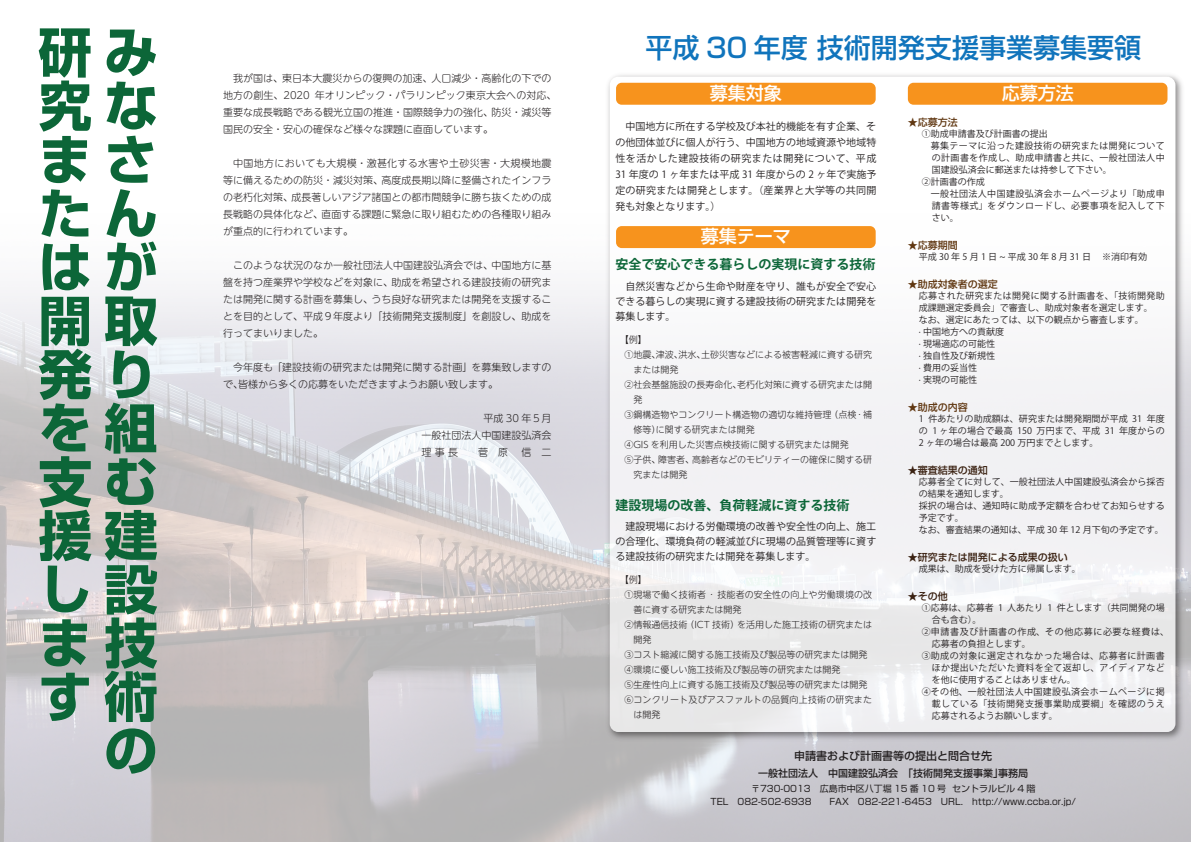
<style>
.page{position:relative;width:1191px;height:842px;background:#fff}
.page>*{position:absolute;margin:0;border:0;box-sizing:border-box;transform-origin:0 0}
.t1{font:700 53.7px/53.7px "Shin Go Pro";color:#0c6638;text-align:right}
.t2{font:500 27px "Shin Go Pro";color:#1074bc}
.t3{font:500 18px "Shin Go Pro";color:#fff}
.t4{font:700 13px "Koz Go Pr 6 N";color:#0c6638}
.t5{font:500 11px "Shin Go Pro";color:#231f20}
.t6{font:300 10px/17px "UD Shin M Go Pro";color:#231f20;text-align:justify}
.t7{font:10px/16px "Koz Go Pr 6 N";letter-spacing:.005em;color:#231f20;text-align:justify}
.t8{font:500 10px "Shin Go Pro";color:#3a2111}
.t9{font:500 10px "Shin Go Pro";color:#231f20}
.t10{font:500 10px "Shin Go Pro";color:#603711}
.t11{font:9px/12px "Koz Go Pr 6 N";letter-spacing:.015em;color:#231f20}
.t12{font:300 9px "UD Shin M Go Pro";color:#231f20}
.t13{font:9px "Koz Go Pr 6 N";letter-spacing:.045em;color:#231f20}
.t14{font:9px/13px "Shin Go Pro";color:#231f20;text-align:center}
.t15{font:9px "Koz Go Pr 6 N";letter-spacing:.04em;color:#231f20}
.t16{font:300 9px "UD Shin M Go Pro";letter-spacing:.02em;color:#231f20}
.t17{font:9px "Koz Go Pr 6 N";letter-spacing:.25em;color:#231f20}
.t18{font:9px "Koz Go Pr 6 N";letter-spacing:.07em;color:#231f20}
</style>
<div class="page">
<img style="left:0;top:284px;width:1191px;height:558px">
<img style="left:604px;top:74px;width:582px;height:669px">
<div style="left:610px;top:77px;width:565px;height:655px;background:linear-gradient(to bottom,#fff,#eaeaec);border-radius:9px"></div>
<div style="left:616px;top:83px;width:259px;height:22px;background:#f7931d;border-radius:6px"></div>
<div style="left:908px;top:83px;width:259px;height:22px;background:#f7931d;border-radius:6px"></div>
<div style="left:616px;top:226px;width:259px;height:22px;background:#f7931d;border-radius:6px"></div>
<h1 class="t1" style="left:38px;top:20px;width:120px">研み究なまさたんはが開取発りを組支む援建し設ま技す術の</h1>
<p class="t6" style="left:223px;top:69px;width:335px;text-align:left">　我が国は、東日本大震災からの復興の加速、人口減少・高齢化の下での地方の創生、2020 年オリンピック・パラリンピック東京大会への対応、重要な成長戦略である観光立国の推進・国際競争力の強化、防災・減災等国民の安全・安心の確保など様々な課題に直面しています。</p>
<p class="t6" style="left:223px;top:154px;width:330px">　中国地方においても大規模・激甚化する水害や土砂災害・大規模地震等に備えるための防災・減災対策、高度成長期以降に整備されたインフラの老朽化対策、成長著しいアジア諸国との都市間競争に勝ち抜くための成長戦略の具体化など、直面する課題に緊急に取り組むための各種取り組みが重点的に行われています。</p>
<p class="t6" style="left:223px;top:256px;width:330px">　このような状況のなか一般社団法人中国建設弘済会では、中国地方に基盤を持つ産業界や学校などを対象に、助成を希望される建設技術の研究または開発に関する計画を募集し、うち良好な研究または開発を支援することを目的として、平成９年度より「技術開発支援制度」を創設し、助成を行ってまいりました。</p>
<p class="t6" style="left:223px;top:358px;width:330px">　今年度も「建設技術の研究または開発に関する計画」を募集致しますので、皆様から多くの応募をいただきますようお願い致します。</p>
<p class="t6" style="left:421px;top:409px;width:132px;text-indent:62px">平成 30 年５月一般社団法人中国建設弘済会理 事 長　　菅　原 　信　二</p>
<h2 class="t2" style="left:645px;top:26px;width:497px">平成 30 年度 技術開発支援事業募集要領</h2>
<h3 class="t3" style="left:710px;top:78px;width:73px">募集対象</h3>
<h3 class="t3" style="left:1001px;top:78px;width:73px">応募方法</h3>
<p class="t7" style="left:615px;top:118px;width:262px">　中国地方に所在する学校及び本社的機能を有す企業、その他団体並びに個人が行う、中国地方の地域資源や地域特性を活かした建設技術の研究または開発について、平成31 年度の 1 ヶ年または平成 31 年度からの 2 ヶ年で実施予定の研究または開発とします。（産業界と大学等の共同開発も対象となります。）</p>
<h3 class="t3" style="left:701px;top:222px;width:91px">募集テーマ</h3>
<h3 class="t4" style="left:615px;top:257px;width:261px">安全で安心できる暮らしの実現に資する技術</h3>
<p class="t7" style="left:615px;top:279px;width:262px;line-height:15px">　自然災害などから生命や財産を守り、誰もが安全で安心できる暮らしの実現に資する建設技術の研究または開発を募集します。</p>
<p class="t12" style="left:620px;top:332px;width:28px">【例】</p>
<p class="t12" style="left:624px;top:347px;width:249px">①地震、津波、洪水、土砂災害などによる被害軽減に資する研究</p>
<p class="t12" style="left:633px;top:362px;width:46px">または開発</p>
<p class="t12" style="left:624px;top:377px;width:249px">②社会基盤施設の長寿命化、老朽化対策に資する研究または開</p>
<p class="t12" style="left:633px;top:392px;width:10px">発</p>
<p class="t12" style="left:624px;top:407px;width:249px">③鋼構造物やコンクリート構造物の適切な維持管理（点検 · 補</p>
<p class="t12" style="left:633px;top:422px;width:123px">修等）に関する研究または開発</p>
<p class="t12" style="left:624px;top:437px;width:226px">④GIS を利用した災害点検技術に関する研究または開発</p>
<p class="t12" style="left:624px;top:452px;width:249px">⑤子供、障害者、高齢者などのモビリティーの確保に関する研</p>
<p class="t12" style="left:633px;top:467px;width:55px">究または開発</p>
<h3 class="t4" style="left:615px;top:498px;width:235px">建設現場の改善、負荷軽減に資する技術</h3>
<p class="t7" style="left:615px;top:519px;width:262px;line-height:15px">　建設現場における労働環境の改善や安全性の向上、施工の合理化、環境負荷の軽減並びに現場の品質管理等に資する建設技術の研究または開発を募集します。</p>
<p class="t12" style="left:620px;top:573px;width:28px">【例】</p>
<p class="t12" style="left:624px;top:588px;width:249px">①現場で働く技術者 · 技能者の安全性の向上や労働環境の改</p>
<p class="t12" style="left:633px;top:603px;width:109px">善に資する研究または開発</p>
<p class="t12" style="left:624px;top:618px;width:249px">②情報通信技術（ICT 技術）を活用した施工技術の研究または</p>
<p class="t12" style="left:633px;top:633px;width:19px">開発</p>
<p class="t12" style="left:624px;top:648px;width:244px">③コスト縮減に関する施工技術及び製品等の研究または開発</p>
<p class="t12" style="left:624px;top:663px;width:217px">④環境に優しい施工技術及び製品等の研究または開発</p>
<p class="t12" style="left:624px;top:678px;width:244px">⑤生産性向上に資する施工技術及び製品等の研究または開発</p>
<p class="t16" style="left:624px;top:693px;width:249px">⑥コンクリート及びアスファルトの品質向上技術の研究また</p>
<p class="t12" style="left:633px;top:708px;width:28px">は開発</p>
<p class="t10" style="left:908px;top:114px;width:51px">★応募方法</p>
<p class="t11" style="left:922px;top:128px;width:128px">①助成申請書及び計画書の提出</p>
<p class="t15" style="left:922px;top:141px;width:244px">　募集テーマに沿った建設技術の研究または開発について</p>
<p class="t13" style="left:932px;top:153px;width:234px">の計画書を作成し、助成申請書と共に、一般社団法人中</p>
<p class="t11" style="left:932px;top:164px;width:182px">国建設弘済会に郵送または持参して下さい。</p>
<p class="t11" style="left:922px;top:176px;width:64px">②計画書の作成</p>
<p class="t13" style="left:922px;top:189px;width:244px">　一般社団法人中国建設弘済会ホームページより「助成申</p>
<p class="t13" style="left:932px;top:201px;width:234px">請書等様式」をダウンロードし、必要事項を記入して下</p>
<p class="t11" style="left:932px;top:212px;width:28px">さい。</p>
<p class="t10" style="left:908px;top:237px;width:51px">★応募期間</p>
<p class="t17" style="left:919px;top:252px;width:230px">平成30年5月1日~平成30年8月31日　 ※消印有効</p>
<p class="t10" style="left:908px;top:276px;width:91px">★助成対象者の選定</p>
<p class="t11" style="left:919px;top:290px;width:247px">応募された研究または開発に関する計画書を、「技術開発助成課題選定委員会」で審査し、助成対象者を選定します。<br>なお、選定にあたっては、以下の観点から審査します。<br>· 中国地方への貢献度<br>· 現場適応の可能性<br>· 独自性及び新規性<br>· 費用の妥当性<br>· 実現の可能性</p>
<p class="t10" style="left:908px;top:399px;width:61px">★助成の内容</p>
<p class="t11" style="left:919px;top:413px;width:247px;text-align:justify">1 件あたりの助成額は、研究または開発期間が平成 31 年度の 1 ヶ年の場合で最高 150 万円まで、平成 31 年度からの2 ヶ年の場合は最高 200 万円までとします。</p>
<p class="t8" style="left:908px;top:462px;width:81px">★審査結果の通知</p>
<p class="t11" style="left:919px;top:476px;width:247px">応募者全てに対して、一般社団法人中国建設弘済会から採否の結果を通知します。<br>採択の場合は、通知時に助成予定額を合わせてお知らせする予定です。<br>なお、審査結果の通知は、平成 30 年 12 月下旬の予定です。</p>
<p class="t8" style="left:908px;top:549px;width:162px">★研究または開発による成果の扱い</p>
<p class="t11" style="left:919px;top:563px;width:163px">成果は、助成を受けた方に帰属します。</p>
<p class="t8" style="left:908px;top:588px;width:41px">★その他</p>
<p class="t11" style="left:922px;top:602px;width:244px">①応募は、応募者 1 人あたり 1 件とします（共同開発の場</p>
<p class="t11" style="left:932px;top:614px;width:51px">合も含む）。</p>
<p class="t18" style="left:922px;top:627px;width:249px">②申請書及び計画書の作成、その他応募に必要な経費は、</p>
<p class="t11" style="left:932px;top:638px;width:101px">応募者の負担とします。</p>
<p class="t13" style="left:922px;top:651px;width:244px">③助成の対象に選定されなかった場合は、応募者に計画書</p>
<p class="t15" style="left:932px;top:663px;width:234px">ほか提出いただいた資料を全て返却し、アイディアなど</p>
<p class="t11" style="left:932px;top:674px;width:145px">を他に使用することはありません。</p>
<p class="t13" style="left:922px;top:687px;width:244px">④その他、一般社団法人中国建設弘済会ホームページに掲</p>
<p class="t13" style="left:932px;top:699px;width:234px">載している「技術開発支援事業助成要綱」を確認のうえ</p>
<p class="t11" style="left:932px;top:710px;width:127px">応募されるようお願いします。</p>
<p class="t5" style="left:794px;top:746px;width:199px">申請書および計画書等の提出と問合せ先</p>
<p class="t9" style="left:758px;top:765px;width:271px">一般社団法人　中国建設弘済会　「技術開発支援事業」事務局</p>
<p class="t14" style="left:710px;top:781px;width:367px">〒730-0013　広島市中区八丁堀 15 番 10 号 セントラルビル 4 階<br>TEL　082-502-6938　　FAX　082-221-6453　URL.　http://www.ccba.or.jp/</p>
</div>
